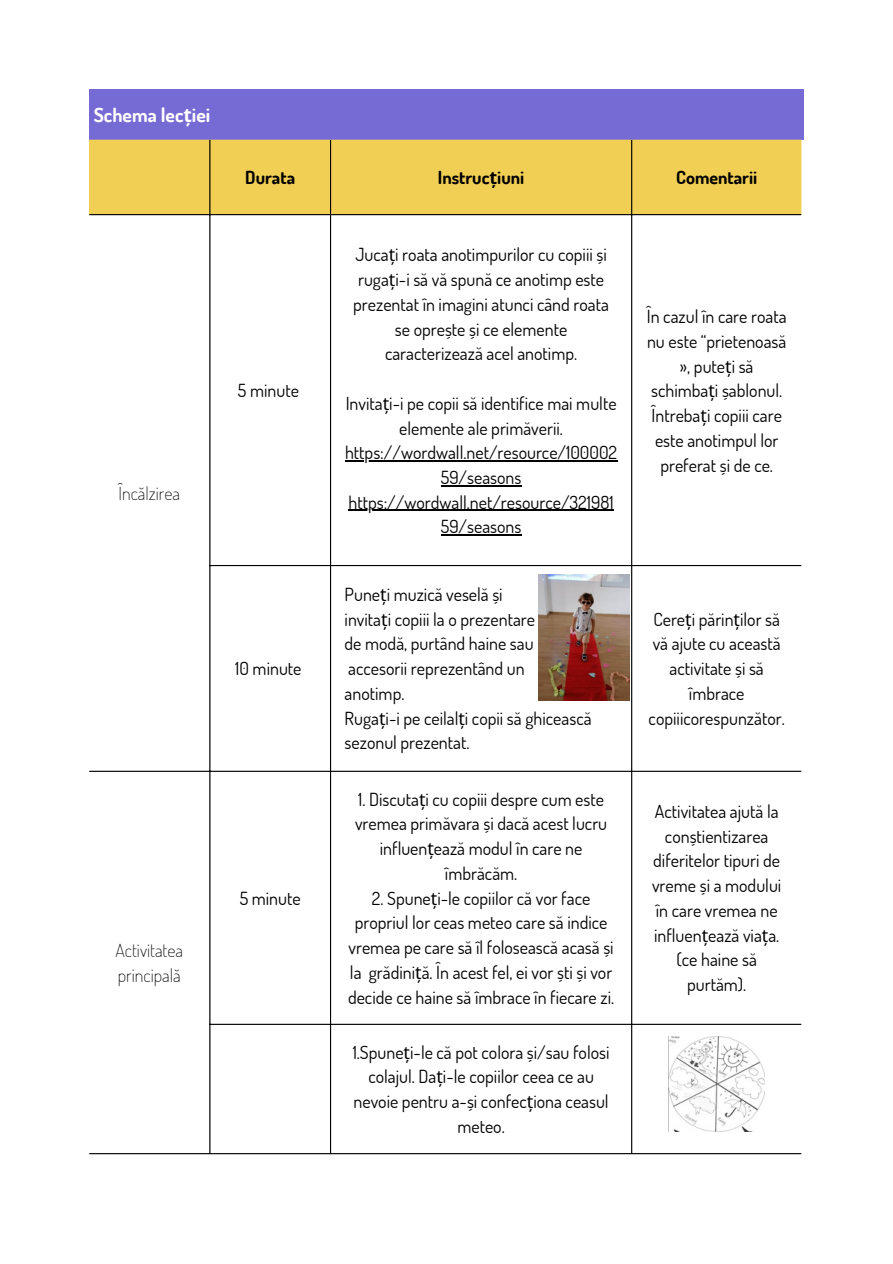
<style>
.page{position:relative;width:893px;height:1264px;background:#fff}
.page>*{position:absolute;margin:0;border:0;box-sizing:border-box;transform-origin:0 0}
.t1{font:700 19.5px "Dosis";color:#fff}
.t2{font:18px/24.8px "Dosis";color:#000;text-align:center}
.t3{font:200 18px/24.8px "Dosis";color:#000}
.t4{font:700 18px "Dosis";color:#000}
.s1{font-family:"Noto Sans"}
</style>
<div class="page">
<div style="left:89px;top:89px;width:714px;height:50px;background:#766ad4"></div>
<div style="left:89px;top:140px;width:712px;height:74px;background:#f1ce54"></div>
<hr style="left:345px;top:460px;width:272px;height:1px;background:#000">
<hr style="left:441px;top:485px;width:80px;height:1px;background:#000">
<hr style="left:348px;top:510px;width:265px;height:1px;background:#000">
<hr style="left:441px;top:534px;width:80px;height:1px;background:#000">
<hr style="left:209px;top:140px;width:1px;height:1013px;background:#000">
<hr style="left:330px;top:140px;width:1px;height:1013px;background:#000">
<hr style="left:631px;top:140px;width:1px;height:1013px;background:#000">
<hr style="left:89px;top:214px;width:712px;height:1px;background:#000">
<hr style="left:209px;top:565px;width:592px;height:1px;background:#000">
<hr style="left:89px;top:770px;width:712px;height:1px;background:#000">
<hr style="left:209px;top:1023px;width:592px;height:1px;background:#000">
<hr style="left:89px;top:1153px;width:712px;height:1px;background:#000">
<img style="left:539px;top:574px;width:91px;height:126px">
<img style="left:669px;top:1036px;width:95px;height:95px">
<p class="t1" style="left:94px;top:102px;width:118px">Schema lec<span class="s1">ț</span>iei</p>
<p class="t3" style="left:118px;top:480px;width:63px">Încălzirea</p>
<p class="t3" style="left:115px;top:937px;width:69px">Activitatea principală</p>
<p class="t4" style="left:245px;top:165px;width:51px">Durata</p>
<p class="t4" style="left:438px;top:165px;width:88px">Instruc<span class="s1">ț</span>iuni</p>
<p class="t4" style="left:676px;top:165px;width:83px">Comentarii</p>
<p class="t2" style="left:238px;top:378px;width:63px">5 minute</p>
<p class="t2" style="left:235px;top:655px;width:68px">10 minute</p>
<p class="t2" style="left:240px;top:885px;width:63px">5 minute</p>
<p class="t2" style="left:353px;top:242px;width:257px">Juca<span class="s1">ț</span>i roata anotimpurilor cu copiii și ruga<span class="s1">ț</span>i-i să vă spună ce anotimp este prezentat în imagini atunci când roata se oprește și ce elemente caracterizează acel anotimp.</p>
<p class="t2" style="left:345px;top:390px;width:273px">Invita<span class="s1">ț</span>i-i pe copii să identifice mai multe elemente ale primăverii. https://wordwall.net/resource/100002<br>59/seasons</p>
<p class="t2" style="left:348px;top:489px;width:266px">https://wordwall.net/resource/321981<br>59/seasons</p>
<p class="t2" style="left:344px;top:581px;width:160px">Pune<span class="s1">ț</span>i muzică veselă și</p>
<p class="t2" style="left:344px;top:606px;width:192px">invita<span class="s1">ț</span>i copiii la o prezentare</p>
<p class="t2" style="left:344px;top:631px;width:190px">de modă, purtând haine sau</p>
<p class="t2" style="left:348px;top:655px;width:178px">accesorii reprezentând un</p>
<p class="t2" style="left:344px;top:680px;width:61px">anotimp.</p>
<p class="t2" style="left:344px;top:705px;width:248px;text-align:left">Ruga<span class="s1">ț</span>i-i pe ceilal<span class="s1">ț</span>i copii să ghicească sezonul prezentat.</p>
<p class="t2" style="left:355px;top:786px;width:254px">1. Discuta<span class="s1">ț</span>i cu copiii despre cum este vremea primăvara și dacă acest lucru influen<span class="s1">ț</span>ează modul în care ne îmbrăcăm.</p>
<p class="t2" style="left:348px;top:885px;width:268px">2. Spune<span class="s1">ț</span>i-le copiilor că vor face propriul lor ceas meteo care să indice vremea pe care să îl folosească acasă și la grădini<span class="s1">ț</span>ă. În acest fel, ei vor ști și vor decide ce haine să îmbrace în fiecare zi.</p>
<p class="t2" style="left:352px;top:1039px;width:258px">1.Spune<span class="s1">ț</span>i-le că pot colora și/sau folosi colajul. Da<span class="s1">ț</span>i-le copiilor ceea ce au nevoie pentru a-și confec<span class="s1">ț</span>iona ceasul meteo.</p>
<p class="t2" style="left:646px;top:304px;width:141px">În cazul în care roata nu este “prietenoasă », pute<span class="s1">ț</span>i să schimba<span class="s1">ț</span>i șablonul.</p>
<p class="t2" style="left:651px;top:402px;width:132px;text-align:left">Întreba<span class="s1">ț</span>i copiii care este anotimpul lor preferat și de ce.</p>
<p class="t2" style="left:648px;top:606px;width:138px">Cere<span class="s1">ț</span>i părin<span class="s1">ț</span>ilor să vă ajute cu această activitate și să îmbrace copiiicorespunzător.</p>
<p class="t2" style="left:652px;top:798px;width:131px">Activitatea ajută la conștientizarea diferitelor tipuri de vreme și a modului în care vremea ne influen<span class="s1">ț</span>ează via<span class="s1">ț</span>a. (ce haine să purtăm).</p>
</div>
